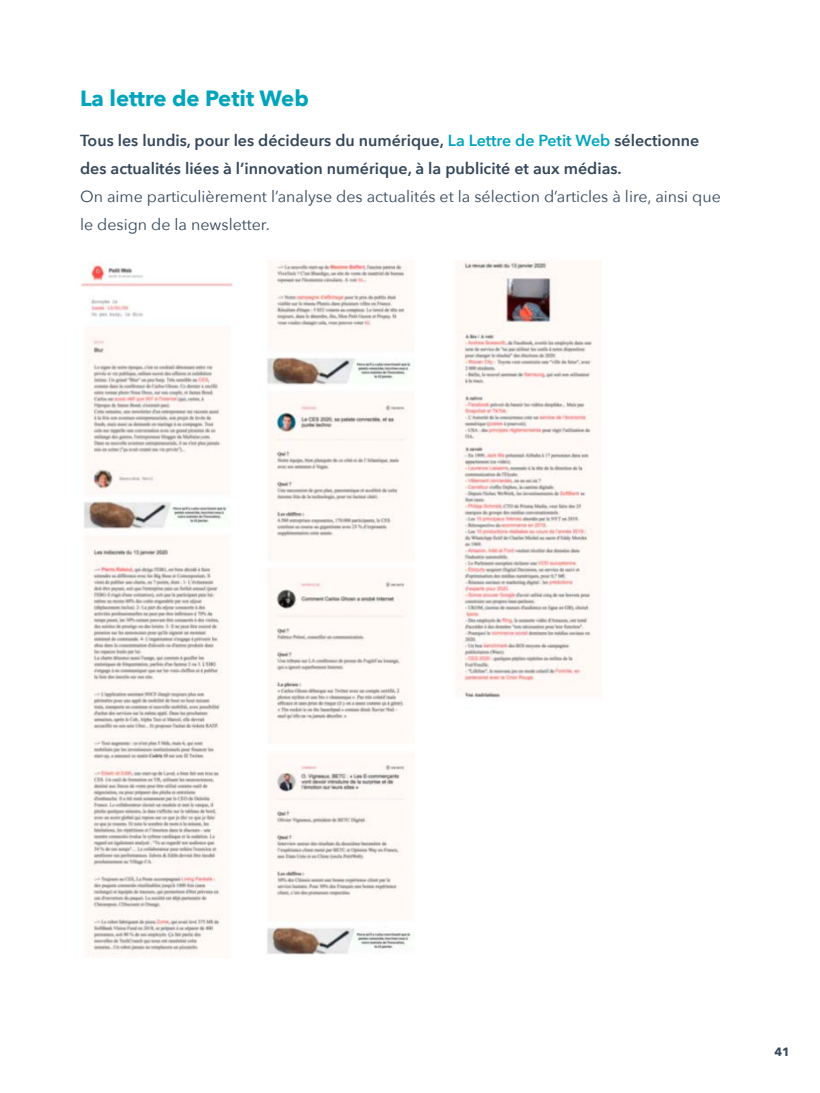
<style>
.page{position:relative;width:820px;height:1093px;background:#fff}
.page>*{position:absolute;margin:0;border:0;box-sizing:border-box;transform-origin:0 0}
.t1{font:700 22px "Avenir Next";color:#00a4bd}
.t2{font:600 16px/28px "Avenir Next";color:#33475b}
.t3{font:16px/28px "Avenir Next";color:#33475b}
.t4{font:700 12px "Avenir Next";color:#33475b}
.s1{color:#00a4bd}
</style>
<div class="page">
<img style="left:81px;top:262px;width:152px;height:694px">
<img style="left:267px;top:260px;width:147px;height:695px">
<img style="left:458px;top:261px;width:135px;height:437px">
<h1 class="t1" style="left:80px;top:79px;width:230px">La lettre de Petit Web</h1>
<p class="t2" style="left:80px;top:126px;width:620px">Tous les lundis, pour les décideurs du numérique, <span class="s1">La Lettre de Petit Web</span> sélectionne des actualités liées à l’innovation numérique, à la publicité et aux médias.</p>
<p class="t3" style="left:80px;top:182px;width:642px">On aime particulièrement l’analyse des actualités et la sélection d’articles à lire, ainsi que le design de la newsletter.</p>
<p class="t4" style="left:774px;top:1042px;width:17px">41</p>
</div>
